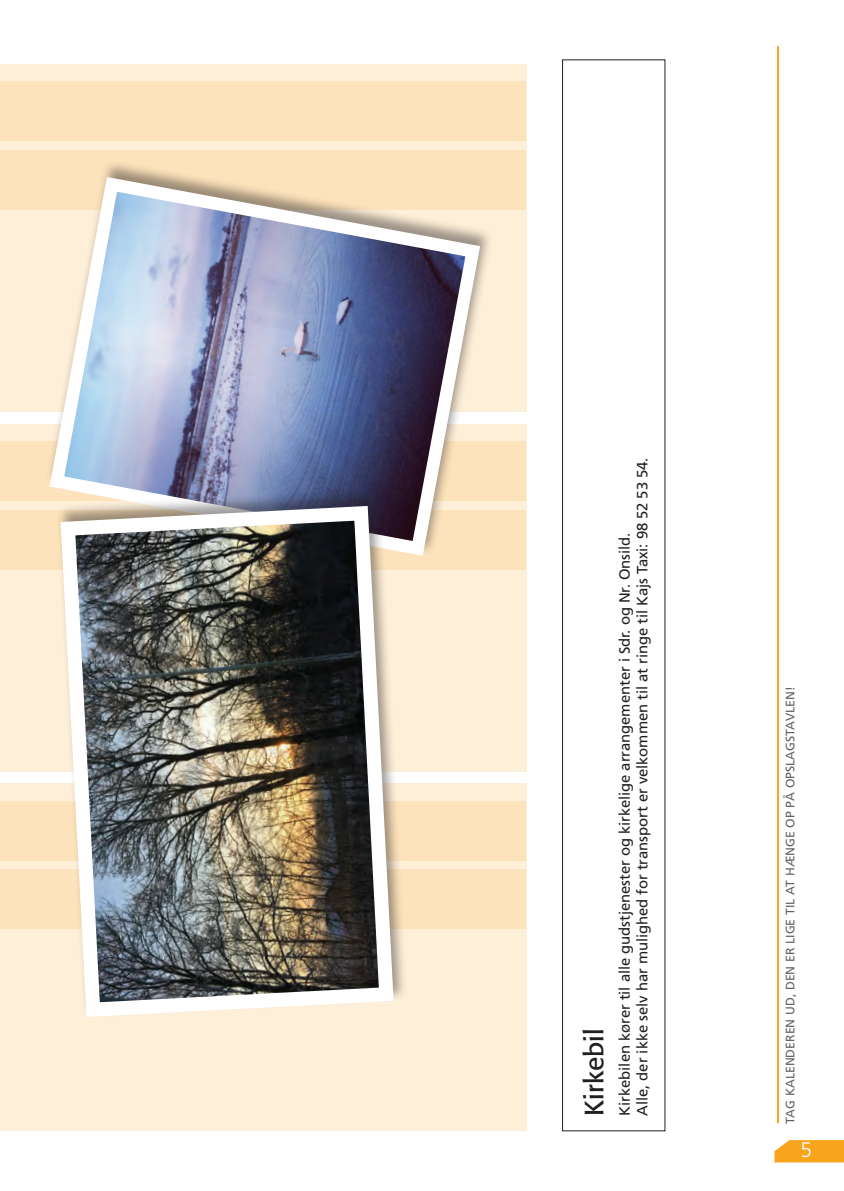
<style>
.page{position:relative;width:844px;height:1191px;background:#fff}
.page>*{position:absolute;margin:0;border:0;box-sizing:border-box;transform-origin:0 0}
.t1{font:26.25px "Formata";color:#231f20}
.t2{font:300 21px "Frutiger";color:#fff}
.t3{font:14.88px/17.5px "Frutiger";letter-spacing:-.005em;color:#231f20}
.t4{font:12.25px "Frutiger";color:#636366}
</style>
<div class="page">
<svg style="left:774px;top:1140px;width:69px;height:22px;background:#f9ab2a"></svg>
<div style="left:0;top:64px;width:526px;height:347px;background:#feefd8"></div>
<div style="left:0;top:424px;width:526px;height:347px;background:#feefd8"></div>
<div style="left:0;top:783px;width:526px;height:348px;background:#feefd8"></div>
<div style="left:0;top:869px;width:526px;height:60px;background:#fde3bb"></div>
<div style="left:0;top:510px;width:526px;height:59px;background:#fde3bb"></div>
<div style="left:0;top:150px;width:526px;height:59px;background:#fde3bb"></div>
<div style="left:0;top:801px;width:526px;height:59px;background:#fde3bb"></div>
<div style="left:0;top:441px;width:526px;height:59px;background:#fde3bb"></div>
<div style="left:0;top:81px;width:526px;height:60px;background:#fde3bb"></div>
<hr style="left:777px;top:46px;width:1px;height:1077px;background:#f9a51b">
<div style="left:562px;top:60px;width:103px;height:1071px;border:1px solid #231f20"></div>
<div style="left:45px;top:159px;width:448px;height:397px;background:#231f20;opacity:.45"></div>
<svg style="left:42px;top:170px;width:445px;height:386px"></svg>
<div style="left:55px;top:487px;width:352px;height:530px;background:#231f20;opacity:.45"></div>
<img style="left:53px;top:498px;width:348px;height:519px">
<h1 class="t1" style="left:578px;top:1115px;width:88px;rotate:-90deg">Kirkebil</h1>
<p class="t3" style="left:615px;top:1115px;width:659px;rotate:-90deg">Kirkebilen kører til alle gudstjenester og kirkelige arrangementer i Sdr. og Nr. Onsild.<br>Alle, der ikke selv har mulighed for transport er velkommen til at ringe til Kajs Taxi: 98 52 53 54.</p>
<p class="t4" style="left:782px;top:1124px;width:439px;rotate:-90deg">TAG KALENDEREN UD, DEN ER LIGE TIL AT HÆNGE OP PÅ OPSLAGSTAVLEN!</p>
<h2 class="t2" style="left:800px;top:1138px;width:13px">5</h2>
</div>
